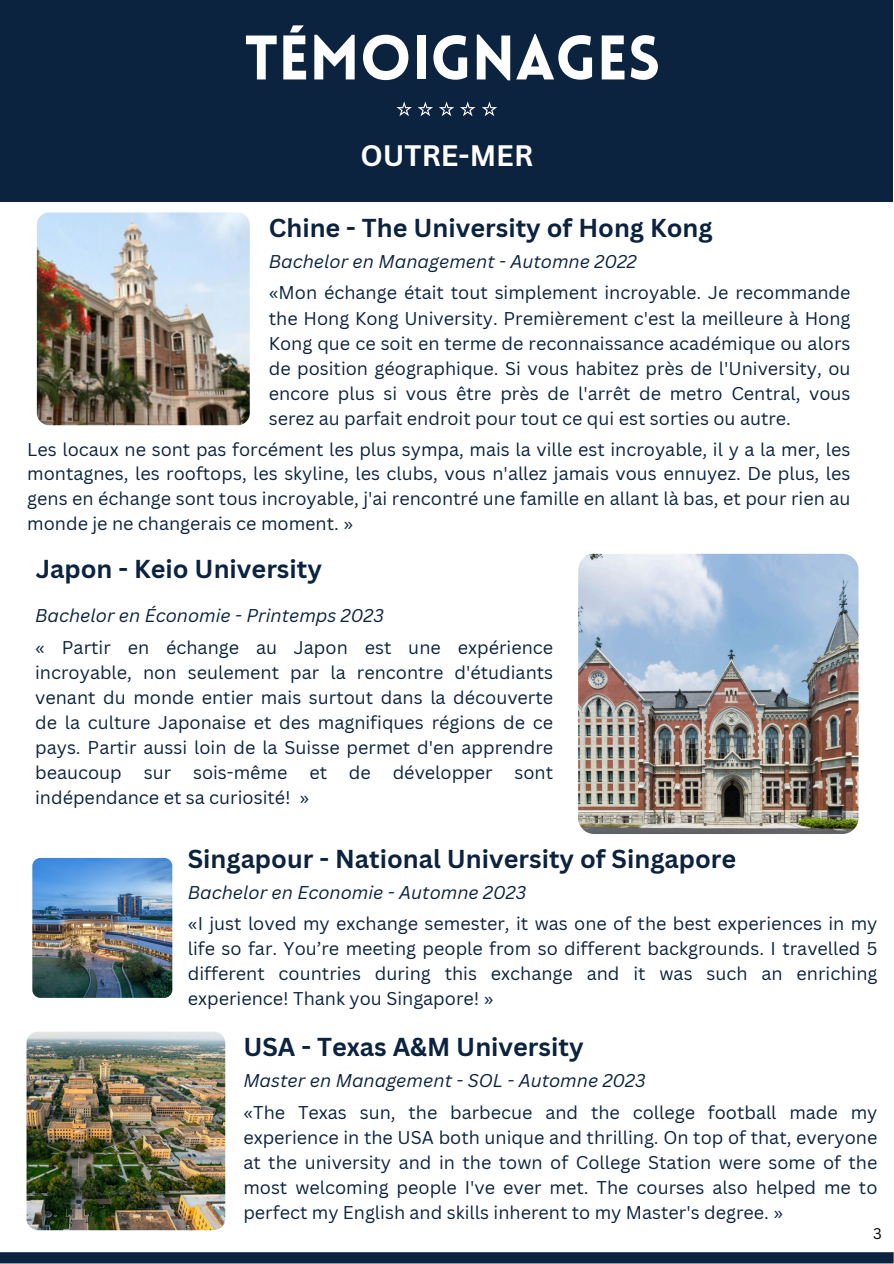
<style>
.page{position:relative;width:894px;height:1264px;background:#fff}
.page>*{position:absolute;margin:0;border:0;box-sizing:border-box;transform-origin:0 0}
.t1{font:900 61.5px "Lovelo";color:#fff}
.t2{font:700 28.8px "Canva Sans";color:#fff}
.t3{font:700 25.2px "Canva Sans";color:#0c2340}
.t4{font:18px/25.2px "Canva Sans";color:#0c2340;text-align:justify}
.t5{font:italic 18px "Canva Sans";color:#0c2340}
.t6{font:15px "Canva Sans";color:#000}
</style>
<div class="page">
<div style="left:0;top:1252px;width:893px;height:11px;background:#0c2340"></div>
<div style="left:0;top:0;width:893px;height:202px;background:#0c2340"></div>
<svg style="left:460px;top:101px;width:15px;height:15px"></svg>
<svg style="left:482px;top:101px;width:15px;height:15px"></svg>
<svg style="left:396px;top:101px;width:58px;height:15px"></svg>
<img style="left:578px;top:554px;width:280px;height:280px;border-radius:16px">
<img style="left:27px;top:1031px;width:198px;height:199px;border-radius:11px">
<img style="left:32px;top:858px;width:140px;height:139px;border-radius:8px">
<img style="left:37px;top:212px;width:213px;height:213px;border-radius:12px">
<p class="t1" style="left:245px;top:33px;width:417px">TÉMOIGNAGES</p>
<h3 class="t2" style="left:360px;top:135px;width:174px">OUTRE-MER</h3>
<h3 class="t3" style="left:269px;top:210px;width:445px">Chine - The University of Hong Kong</h3>
<p class="t5" style="left:269px;top:249px;width:369px">Bachelor en Management - Automne 2022</p>
<p class="t4" style="left:269px;top:280px;width:583px">«Mon échange était tout simplement incroyable. Je recommande the Hong Kong University. Premièrement c'est la meilleure à Hong Kong que ce soit en terme de reconnaissance académique ou alors de position géographique. Si vous habitez près de l'University, ou encore plus si vous être près de l'arrêt de metro Central, vous serez au parfait endroit pour tout ce qui est sorties ou autre.</p>
<p class="t4" style="left:27px;top:436px;width:824px;line-height:24.8px">Les locaux ne sont pas forcément les plus sympa, mais la ville est incroyable, il y a la mer, les montagnes, les rooftops, les skyline, les clubs, vous n'allez jamais vous ennuyez. De plus, les gens en échange sont tous incroyable, j'ai rencontré une famille en allant là bas, et pour rien au monde je ne changerais ce moment. »</p>
<h1 class="t3" style="left:36px;top:551px;width:288px">Japon - Keio University</h1>
<p class="t5" style="left:35px;top:603px;width:350px">Bachelor en Économie - Printemps 2023</p>
<h3 class="t4" style="left:35px;top:634px;width:519px">« Partir en échange au Japon est une expérience incroyable, non seulement par la rencontre d'étudiants venant du monde entier mais surtout dans la découverte de la culture Japonaise et des magnifiques régions de ce pays. Partir aussi loin de la Suisse permet d'en apprendre beaucoup sur sois-même et de développer sont indépendance et sa curiosité! »</h3>
<h3 class="t3" style="left:188px;top:840px;width:549px">Singapour - National University of Singapore</h3>
<p class="t5" style="left:188px;top:879px;width:340px">Bachelor en Economie - Automne 2023</p>
<p class="t4" style="left:188px;top:910px;width:691px">«I just loved my exchange semester, it was one of the best experiences in my life so far. You’re meeting people from so different backgrounds. I travelled 5 different countries during this exchange and it was such an enriching experience! Thank you Singapore! »</p>
<p class="t3" style="left:243px;top:1029px;width:341px">USA - Texas A&amp;M University</p>
<p class="t5" style="left:243px;top:1068px;width:403px">Master en Management - SOL - Automne 2023</p>
<p class="t4" style="left:243px;top:1098px;width:635px">«The Texas sun, the barbecue and the college football made my experience in the USA both unique and thrilling. On top of that, everyone at the university and in the town of College Station were some of the most welcoming people I've ever met. The courses also helped me to perfect my English and skills inherent to my Master's degree. »</p>
<p class="t6" style="left:872px;top:1222px;width:10px">3</p>
</div>
